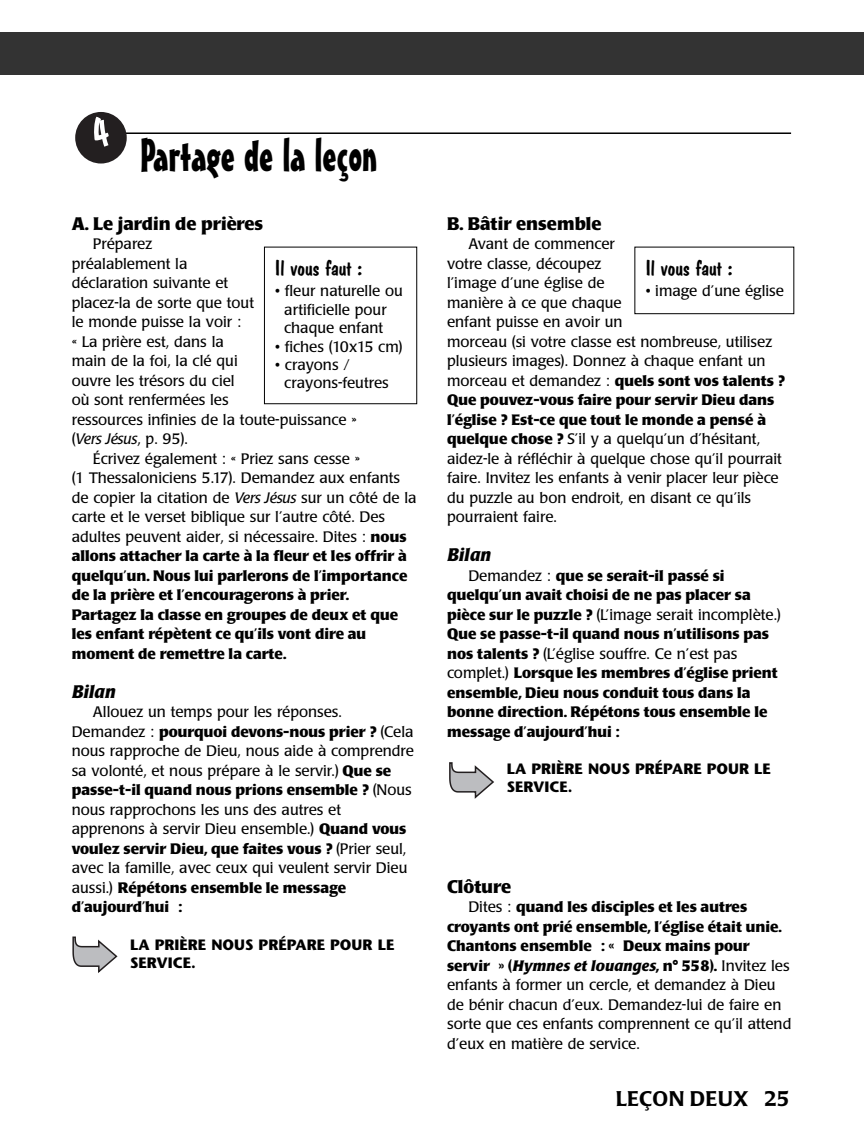
<style>
.page{position:relative;width:864px;height:1148px;background:#fff}
.page>*{position:absolute;margin:0;border:0;box-sizing:border-box;transform-origin:0 0}
.t1{font:45px "Mister Earl BT";color:#000}
.t2{font:21px "Dom Casual D";color:#000;scale:1.05 1}
.t3{font:500 21px "Poppl Laudatio";letter-spacing:.02em;color:#000}
.t4{font:700 18px "Poppl Laudatio";color:#000}
.t5{font:italic 700 18px "Poppl Laudatio";color:#000}
.t6{font:15px/19.5px "Poppl Laudatio";color:#000}
.t7{font:700 15px/19.5px "Poppl Laudatio";color:#000}
.t8{font:700 15px/18px "Stone Sans";color:#000}
.s1{font-style:italic}
.s2{font-weight:400}
.s3{font-weight:400;font-style:italic}
.s4{font-weight:700}
.s5{font-weight:700;font-style:italic}
</style>
<div class="page">
<hr style="left:125px;top:132px;width:666px;height:2px;background:#000">
<svg style="left:72px;top:936px;width:46px;height:37px"></svg>
<svg style="left:449px;top:762px;width:45px;height:36px"></svg>
<div style="left:0;top:32px;width:864px;height:42px;background:#333"></div>
<div style="left:264px;top:247px;width:153px;height:157px;border:1px solid #000"></div>
<div style="left:634px;top:247px;width:160px;height:67px;border:1px solid #000"></div>
<svg style="left:75px;top:112px;width:52px;height:51px"></svg>
<h1 class="t1" style="left:140px;top:139px;width:239px">Partage de la leçon</h1>
<p class="t4" style="left:72px;top:216px;width:193px">A. Le jardin de prières</p>
<p class="t6" style="left:72px;top:236px;width:286px;text-indent:21px">Préparez<br>préalablement la<br>déclaration suivante et<br>placez-la de sorte que tout<br>le monde puisse la voir :<br>« La prière est, dans la<br>main de la foi, la clé qui<br>ouvre les trésors du ciel<br>où sont renfermées les<br>ressources infinies de la toute-puissance » (<span class="s1">Vers Jésus</span>, p. 95).</p>
<p class="t7" style="left:72px;top:450px;width:346px;text-indent:21px"><span class="s2">Écrivez également : « Priez sans cesse »<br>(1 Thes saloniciens 5.17). Demandez aux enfants de copier la citation de</span> <span class="s3">Vers Jésus</span> <span class="s2">sur un côté de la carte et le verset biblique sur l’autre côté. Des adultes peuvent aider, si nécessaire. Dites :</span> nous allons attacher la carte à la fleur et les offrir à quelqu’un. Nous lui parlerons de l’importance de la prière et l’encouragerons à prier.<br>Partagez la classe en groupes de deux et que les enfant répètent ce qu’ils vont dire au moment de remettre la carte.</p>
<p class="t5" style="left:72px;top:684px;width:46px">Bilan</p>
<p class="t6" style="left:72px;top:704px;width:344px;text-indent:21px">Allouez un temps pour les réponses.<br>Demandez : <span class="s4">pourquoi devons-nous prier ?</span> (Cela nous rapproche de Dieu, nous aide à comprendre sa volonté, et nous prépare à le servir.) <span class="s4">Que se passe-t-il quand nous prions ensemble ?</span> (Nous nous rapprochons les uns des autres et apprenons à servir Dieu ensemble.) <span class="s4">Quand vous voulez servir Dieu, que faites vous ?</span> (Prier seul, avec la famille, avec ceux qui veulent servir Dieu aussi.) <span class="s4">Répétons ensemble le message d’aujourd’hui :</span></p>
<p class="t8" style="left:130px;top:937px;width:266px">LA PRIÈRE NOUS PRÉPARE POUR LE<br>SERVICE.</p>
<h2 class="t2" style="left:275px;top:256px;width:84px">Il vous faut :</h2>
<p class="t6" style="left:284px;top:283px;width:120px;line-height:18.5px;text-indent:-9px">• fleur naturelle ou artificielle pour chaque enfant</p>
<p class="t6" style="left:275px;top:338px;width:129px">• fiches (10x15 cm)</p>
<p class="t6" style="left:284px;top:357px;width:106px;line-height:18.3px;text-indent:-9px">• crayons / crayons-feutres</p>
<p class="t4" style="left:447px;top:216px;width:156px">B. Bâtir ensemble</p>
<p class="t6" style="left:447px;top:236px;width:339px;text-indent:21px">Avant de commencer<br>votre classe, découpez<br>l’image d’une église de<br>manière à ce que chaque<br>enfant puisse en avoir un<br>morceau (si votre classe est nombreuse, utilisez plusieurs images). Donnez à chaque enfant un morceau et demandez : <span class="s4">quels sont vos talents ?<br>Que pouvez-vous faire pour servir Dieu dans l’église ? Est-ce que tout le monde a pensé à quelque chose ?</span> S’il y a quelqu’un d’hésitant, aidez-le à réfléchir à quelque chose qu’il pourrait faire. Invitez les enfants à venir placer leur pièce du puzzle au bon endroit, en disant ce qu’ils pourraient faire.</p>
<p class="t5" style="left:447px;top:548px;width:46px">Bilan</p>
<p class="t7" style="left:447px;top:567px;width:335px;text-indent:21px"><span class="s2">Demandez :</span> que se serait-il passé si quelqu’un avait choisi de ne pas placer sa pièce sur le puzzle ? <span class="s2">(L’image serait incomplète.)<br></span>Que se passe-t-il quand nous n’utilisons pas nos talents ? <span class="s2">(L’église souffre. Ce n’est pas complet.)</span> Lorsque les membres d’église prient ensemble, Dieu nous conduit tous dans la bonne direction. Répétons tous ensemble le message d’aujourd’hui :</p>
<p class="t8" style="left:507px;top:761px;width:266px">LA PRIÈRE NOUS PRÉPARE POUR LE<br>SERVICE.</p>
<h2 class="t2" style="left:646px;top:256px;width:84px">Il vous faut :</h2>
<p class="t6" style="left:646px;top:283px;width:140px">• image d’une église</p>
<p class="t4" style="left:447px;top:879px;width:66px">Clôture</p>
<p class="t6" style="left:447px;top:899px;width:346px;text-indent:21px">Dites : <span class="s4">quand les disciples et les autres croyants ont prié ensemble, l’église était unie.<br>Chantons ensemble : « Deux mains pour servir » (</span><span class="s5">Hymnes et louanges</span><span class="s4">, n° 558).</span> Invitez les enfants à former un cercle, et demandez à Dieu de bénir chacun d’eux. Demandez-lui de faire en sorte que ces enfants comprennent ce qu’il attend d’eux en matière de service.</p>
<h2 class="t3" style="left:616px;top:1090px;width:175px">LEÇON DEUX 25</h2>
</div>
